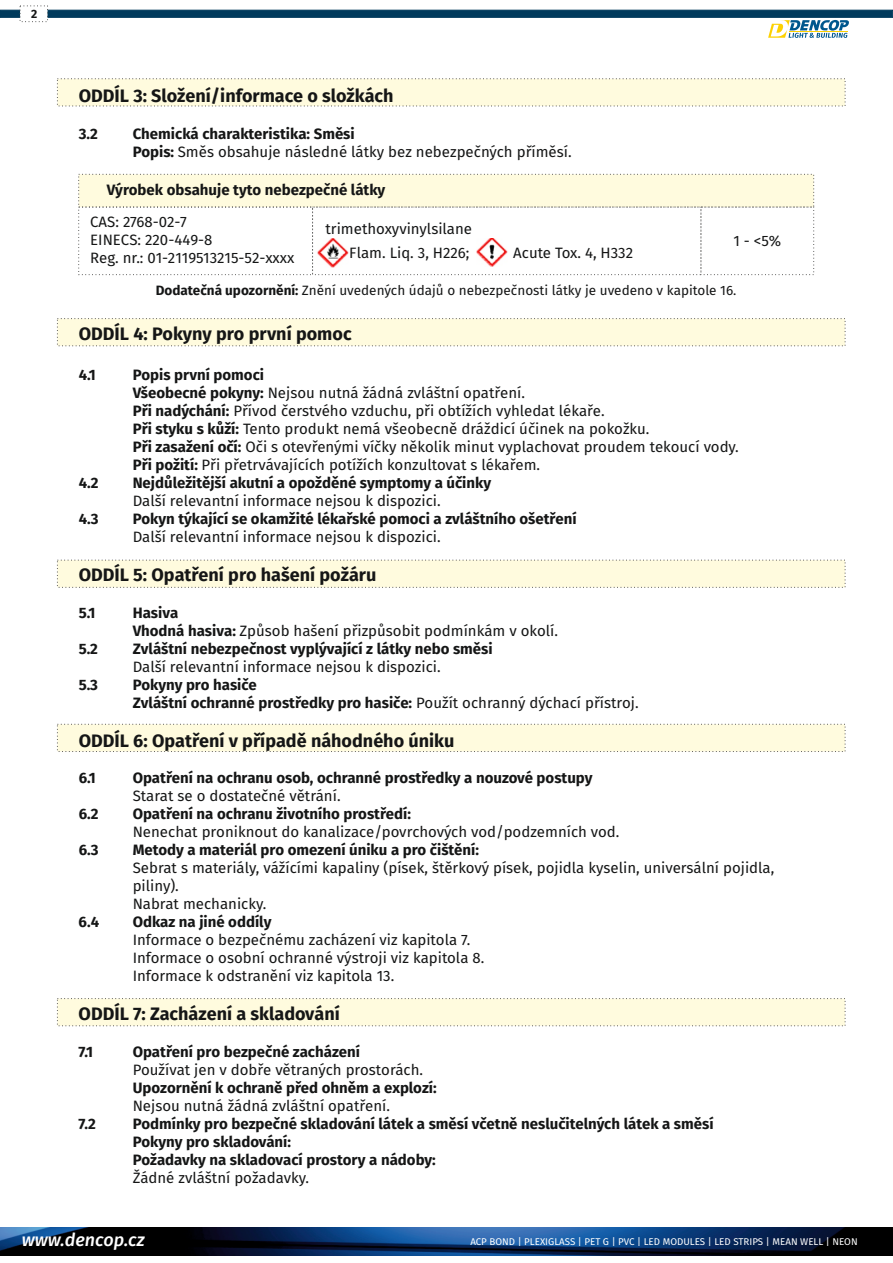
<style>
.page{position:relative;width:893px;height:1263px;background:#fff}
.page>*{position:absolute;margin:0;border:0;box-sizing:border-box;transform-origin:0 0}
.t1{font:700 18px "Fira Sans";color:#151616}
.t2{font:italic 500 18px "Fira Sans";color:#fff}
.t3{font:15px/18px "Fira Sans";color:#151616}
.t4{font:700 15px/18px "Fira Sans";color:#151616}
.t5{font:13.5px "Fira Sans";color:#151616}
.t6{font:700 12px "Fira Sans";color:#151616}
.t7{font:9.75px "Fira Sans";color:#fff}
.s1{font-weight:700}
.s2{font-weight:400}
</style>
<div class="page">
<svg style="left:57px;top:78px;width:789px;height:29px;background:#fbf8dd"></svg>
<svg style="left:57px;top:318px;width:789px;height:29px;background:#fbf8dd"></svg>
<svg style="left:57px;top:559px;width:789px;height:29px;background:#fbf8dd"></svg>
<svg style="left:57px;top:723px;width:789px;height:29px;background:#fbf8dd"></svg>
<svg style="left:57px;top:998px;width:789px;height:29px;background:#fbf8dd"></svg>
<img style="left:0;top:1228px;width:893px;height:27px">
<svg style="left:0;top:5px;width:893px;height:33px"></svg>
<svg style="left:78px;top:173px;width:736px;height:34px;background:#fcf8dd"></svg>
<img style="left:317px;top:238px;width:32px;height:30px">
<img style="left:476px;top:239px;width:31px;height:28px">
<p class="t6" style="left:31px;top:7px;width:8px">2</p>
<p class="t1" style="left:79px;top:85px;width:316px">ODDÍL 3: Složení/informace o složkách</p>
<p class="t4" style="left:79px;top:125px;width:21px">3.2</p>
<p class="t4" style="left:133px;top:125px;width:224px">Chemická charakteristika: Směsi</p>
<p class="t3" style="left:133px;top:143px;width:440px"><span class="s1">Popis:</span> Směs obsahuje následné látky bez nebezpečných příměsí.</p>
<p class="t4" style="left:107px;top:181px;width:280px">Výrobek obsahuje tyto nebezpečné látky</p>
<p class="t3" style="left:325px;top:218px;width:148px;line-height:23.4px;text-align:right">trimethoxyvinylsilane<br>Flam. Liq. 3, H226;</p>
<p class="t3" style="left:90px;top:213px;width:206px">CAS: 2768-02-7<br>EINECS: 220-449-8<br>Reg. nr.: 01-2119513215-52-xxxx</p>
<p class="t5" style="left:156px;top:282px;width:582px"><span class="s1">Dodatečná upozornění:</span> Znění uvedených údajů o nebezpečnosti látky je uvedeno v kapitole 16.</p>
<p class="t3" style="left:733px;top:232px;width:49px">1 - &lt;5%</p>
<p class="t3" style="left:513px;top:244px;width:121px">Acute Tox. 4, H332</p>
<p class="t1" style="left:79px;top:323px;width:274px">ODDÍL 4: Pokyny pro první pomoc</p>
<p class="t4" style="left:79px;top:366px;width:19px">4.1</p>
<p class="t4" style="left:133px;top:366px;width:133px">Popis první pomoci</p>
<p class="t3" style="left:133px;top:384px;width:394px"><span class="s1">Všeobecné pokyny:</span> Nejsou nutná žádná zvláštní opatření.</p>
<p class="t3" style="left:133px;top:402px;width:473px"><span class="s1">Při nadýchání:</span> Přívod čerstvého vzduchu, při obtížích vyhledat lékaře.</p>
<p class="t3" style="left:133px;top:420px;width:518px"><span class="s1">Při styku s kůží:</span> Tento produkt nemá všeobecně dráždicí účinek na pokožku.</p>
<p class="t3" style="left:133px;top:438px;width:608px"><span class="s1">Při zasažení očí:</span> Oči s otevřenými víčky několik minut vyplachovat proudem tekoucí vody.</p>
<p class="t3" style="left:133px;top:456px;width:409px"><span class="s1">Při požití:</span> Při přetrvávajících potížích konzultovat s lékařem.</p>
<p class="t4" style="left:79px;top:474px;width:21px">4.2</p>
<p class="t4" style="left:133px;top:474px;width:360px">Nejdůležitější akutní a opožděné symptomy a účinky</p>
<p class="t4" style="left:79px;top:510px;width:21px">4.3</p>
<p class="t4" style="left:133px;top:510px;width:445px">Pokyn týkající se okamžité lékařské pomoci a zvláštního ošetření</p>
<p class="t3" style="left:133px;top:492px;width:309px">Další relevantní informace nejsou k dispozici.</p>
<p class="t3" style="left:133px;top:528px;width:309px">Další relevantní informace nejsou k dispozici.</p>
<p class="t1" style="left:79px;top:564px;width:299px">ODDÍL 5: Opatření pro hašení požáru</p>
<p class="t4" style="left:79px;top:604px;width:18px">5.1</p>
<p class="t3" style="left:133px;top:604px;width:427px"><span class="s1">Hasiva<br>Vhodná hasiva:</span> Způsob hašení přizpůsobit podmínkám v okolí.</p>
<p class="t4" style="left:79px;top:640px;width:21px">5.2</p>
<p class="t4" style="left:133px;top:640px;width:361px">Zvláštní nebezpečnost vyplývající z látky nebo směsi</p>
<p class="t3" style="left:133px;top:658px;width:309px">Další relevantní informace nejsou k dispozici.</p>
<p class="t4" style="left:79px;top:676px;width:21px">5.3</p>
<p class="t4" style="left:133px;top:676px;width:507px">Pokyny pro hasiče<br>Zvláštní ochranné prostředky pro hasiče: <span class="s2">Použít ochranný dýchací přístroj.</span></p>
<p class="t1" style="left:79px;top:730px;width:377px">ODDÍL 6: Opatření v případě náhodného úniku</p>
<p class="t4" style="left:79px;top:769px;width:19px">6.1</p>
<p class="t4" style="left:133px;top:769px;width:461px">Opatření na ochranu osob, ochranné prostředky a nouzové postupy</p>
<p class="t3" style="left:133px;top:787px;width:209px">Starat se o dostatečné větrání.</p>
<p class="t3" style="left:133px;top:823px;width:488px">Nenechat proniknout do kanalizace/povrchových vod/podzemních vod.</p>
<p class="t3" style="left:133px;top:877px;width:48px">piliny).</p>
<p class="t4" style="left:79px;top:805px;width:21px">6.2</p>
<p class="t4" style="left:133px;top:805px;width:280px">Opatření na ochranu životního prostředí:</p>
<p class="t4" style="left:79px;top:841px;width:21px">6.3</p>
<p class="t4" style="left:133px;top:841px;width:348px">Metody a materiál pro omezení úniku a pro čištění:</p>
<p class="t3" style="left:133px;top:859px;width:643px">Sebrat s materiály, vážícími kapaliny (písek, štěrkový písek, pojidla kyselin, universální pojidla,</p>
<p class="t3" style="left:133px;top:895px;width:135px">Nabrat mechanicky.</p>
<p class="t4" style="left:79px;top:913px;width:22px">6.4</p>
<p class="t4" style="left:133px;top:913px;width:140px">Odkaz na jiné oddíly</p>
<p class="t3" style="left:133px;top:931px;width:339px">Informace o bezpečnému zacházení viz kapitola 7.</p>
<p class="t3" style="left:133px;top:949px;width:353px">Informace o osobní ochranné výstroji viz kapitola 8.</p>
<p class="t3" style="left:133px;top:967px;width:263px">Informace k odstranění viz kapitola 13.</p>
<p class="t1" style="left:79px;top:1003px;width:263px">ODDÍL 7: Zacházení a skladování</p>
<p class="t4" style="left:79px;top:1043px;width:16px">7.1</p>
<p class="t4" style="left:133px;top:1043px;width:229px">Opatření pro bezpečné zacházení</p>
<p class="t3" style="left:133px;top:1061px;width:292px">Používat jen v dobře větraných prostorách.</p>
<p class="t4" style="left:133px;top:1079px;width:306px">Upozornění k ochraně před ohněm a explozí:</p>
<p class="t3" style="left:133px;top:1097px;width:259px">Nejsou nutná žádná zvláštní opatření.</p>
<p class="t4" style="left:133px;top:1151px;width:305px">Požadavky na skladovací prostory a nádoby:</p>
<p class="t4" style="left:79px;top:1115px;width:19px">7.2</p>
<p class="t4" style="left:133px;top:1115px;width:582px">Podmínky pro bezpečné skladování látek a směsí včetně neslučitelných látek a směsí</p>
<p class="t4" style="left:133px;top:1133px;width:160px">Pokyny pro skladování:</p>
<p class="t3" style="left:133px;top:1169px;width:178px">Žádné zvláštní požadavky.</p>
<p class="t2" style="left:22px;top:1229px;width:124px">www.dencop.cz</p>
<p class="t7" style="left:470px;top:1236px;width:389px">ACP BOND | PLEXIGLASS | PET G | PVC | LED MODULES | LED STRIPS | MEAN WELL | NEON</p>
</div>
